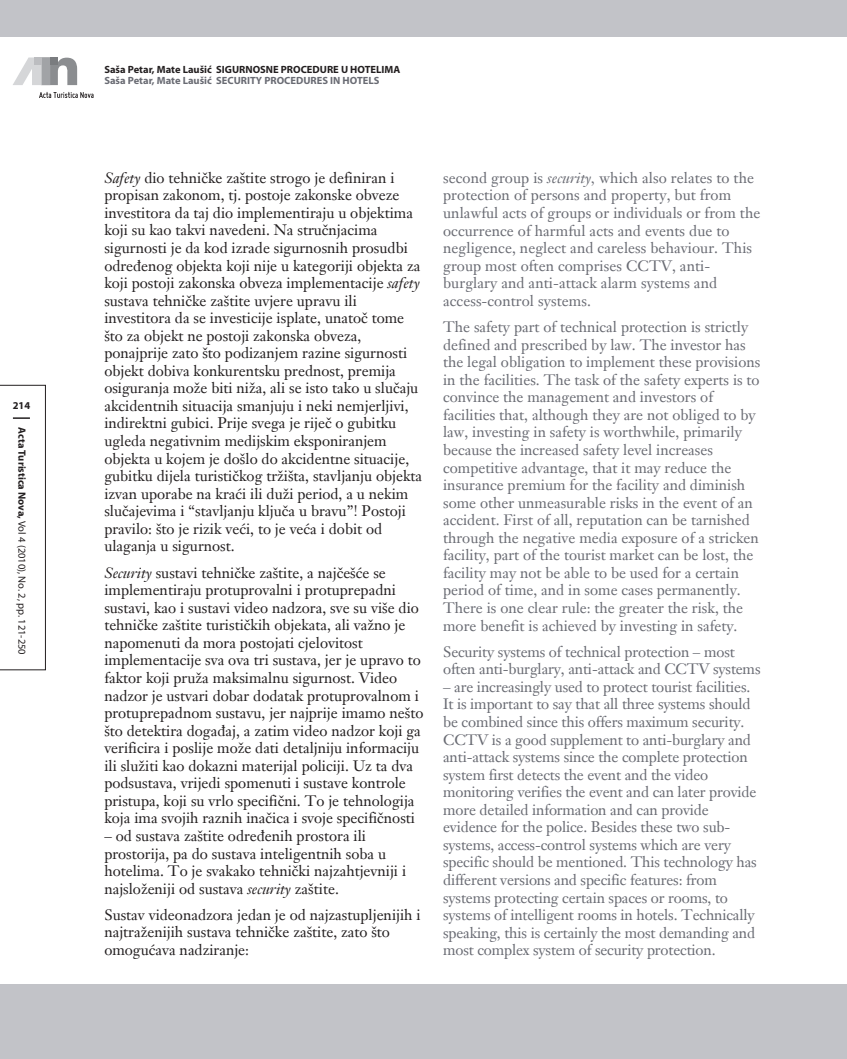
<style>
.page{position:relative;width:847px;height:1059px;background:#fff}
.page>*{position:absolute;margin:0;border:0;box-sizing:border-box;transform-origin:0 0}
.t1{font:15px/17.5px "Janson HR";color:#231f20}
.t2{font:15px/17.5px "Janson HR";color:#696b73}
.t3{font:700 10.5px "Myriad Pro";color:#231f20}
.t4{font:700 10.5px "Myriad Pro";color:#696b73}
.t5{font:10.5px "Myriad Pro";color:#231f20}
.s1{font-weight:700}
.s2{font-style:italic}
</style>
<div class="page">
<div style="left:0;top:0;width:846px;height:36px;background:#c2c3c8"></div>
<div style="left:0;top:984px;width:846px;height:75px;background:#c2c3c8"></div>
<svg style="left:39px;top:92px;width:54px;height:6px"></svg>
<svg style="left:13px;top:57px;width:64px;height:28px"></svg>
<div style="left:35px;top:57px;width:7px;height:8px;background:#bcbdc0"></div>
<svg style="left:0;top:385px;width:46px;height:285px"></svg>
<p class="t3" style="left:13px;top:402px;width:19px">214</p>
<p class="t5" style="left:26px;top:427px;width:229px;rotate:90deg"><span class="s1">Acta Turistica Nova,</span> Vol 4 (2010), No. 2, pp. 121-250</p>
<p class="t3" style="left:104px;top:65px;width:297px">Saša Petar, Mate Laušić SIGURNOSNE PROCEDURE U HOTELIMA</p>
<p class="t4" style="left:104px;top:76px;width:276px">Saša Petar, Mate Laušić SECURITY PROCEDURES IN HOTELS</p>
<p class="t1" style="left:104px;top:169px;width:319px"><span class="s2">Safety</span> dio tehničke zaštite strogo je definiran i propisan zakonom, tj. postoje zakonske obveze investitora da taj dio implementiraju u objektima koji su kao takvi navedeni. Na stručnjacima sigurnosti je da kod izrade sigurnosnih prosudbi određenog objekta koji nije u kategoriji objekta za koji postoji zakonska obveza implementacije <span class="s2">safety </span>sustava tehničke zaštite uvjere upravu ili investitora da se investicije isplate, unatoč tome što za objekt ne postoji zakonska obveza, ponajprije zato što podizanjem razine sigurnosti objekt dobiva konkurentsku prednost, premija osiguranja može biti niža, ali se isto tako u slučaju akcidentnih situacija smanjuju i neki nemjerljivi, indirektni gubici. Prije svega je riječ o gubitku ugleda negativnim medijskim eksponiranjem objekta u kojem je došlo do akcidentne situacije, gubitku dijela turističkog tržišta, stavljanju objekta izvan uporabe na kraći ili duži period, a u nekim slučajevima i “stavljanju ključa u bravu”! Postoji pravilo: što je rizik veći, to je veća i dobit od ulaganja u sigurnost.</p>
<p class="t1" style="left:104px;top:564px;width:320px"><span class="s2">Security</span> sustavi tehničke zaštite, a najčešće se implementiraju protuprovalni i protuprepadni sustavi, kao i sustavi video nadzora, sve su više dio tehničke zaštite turističkih objekata, ali važno je napomenuti da mora postojati cjelovitost implementacije sva ova tri sustava, jer je upravo to faktor koji pruža maksimalnu sigurnost. Video nadzor je ustvari dobar dodatak protuprovalnom i protuprepadnom sustavu, jer najprije imamo nešto što detektira događaj, a zatim video nadzor koji ga verificira i poslije može dati detaljniju informaciju ili služiti kao dokazni materijal policiji. Uz ta dva podsustava, vrijedi spomenuti i sustave kontrole pristupa, koji su vrlo specifični. To je tehnologija koja ima svojih raznih inačica i svoje specifičnosti</p>
<p class="t1" style="left:104px;top:827px;width:303px">– od sustava zaštite određenih prostora ili prostorija, pa do sustava inteligentnih soba u hotelima. To je svakako tehnički najzahtjevniji i najsloženiji od sustava <span class="s2">security</span> zaštite.</p>
<p class="t1" style="left:104px;top:906px;width:318px">Sustav videonadzora jedan je od najzastupljenijih i najtraženijih sustava tehničke zaštite, zato što omogućava nadziranje:</p>
<p class="t2" style="left:443px;top:169px;width:318px">second group is <span class="s2">security,</span> which also relates to the protection of persons and property, but from unlawful acts of groups or individuals or from the occurrence of harmful acts and events due to negligence, neglect and careless behaviour. This group most often comprises CCTV, anti&shy;burglary and anti-attack alarm systems and access-control systems.</p>
<p class="t2" style="left:443px;top:318px;width:318px">The safety part of technical protection is strictly defined and prescribed by law. The investor has the legal obligation to implement these provisions in the facilities. The task of the safety experts is to convince the management and investors of facilities that, although they are not obliged to by law, investing in safety is worthwhile, primarily because the increased safety level increases competitive advantage, that it may reduce the insurance premium for the facility and diminish some other unmeasurable risks in the event of an accident. First of all, reputation can be tarnished through the negative media exposure of a stricken facility, part of the tourist market can be lost, the facility may not be able to be used for a certain period of time, and in some cases permanently.<br>There is one clear rule: the greater the risk, the more benefit is achieved by investing in safety.</p>
<p class="t2" style="left:443px;top:643px;width:319px">Security systems of technical protection – most often anti-burglary, anti-attack and CCTV systems</p>
<p class="t2" style="left:443px;top:678px;width:315px">– are increasingly used to protect tourist facilities.<br>It is important to say that all three systems should be combined since this offers maximum security.<br>CCTV is a good supplement to anti-burglary and anti-attack systems since the complete protection system first detects the event and the video monitoring verifies the event and can later provide more detailed information and can provide evidence for the police. Besides these two sub&shy;systems, access-control systems which are very specific should be mentioned. This technology has different versions and specific features: from systems protecting certain spaces or rooms, to systems of intelligent rooms in hotels. Technically speaking, this is certainly the most demanding and most complex system of security protection.</p>
</div>
